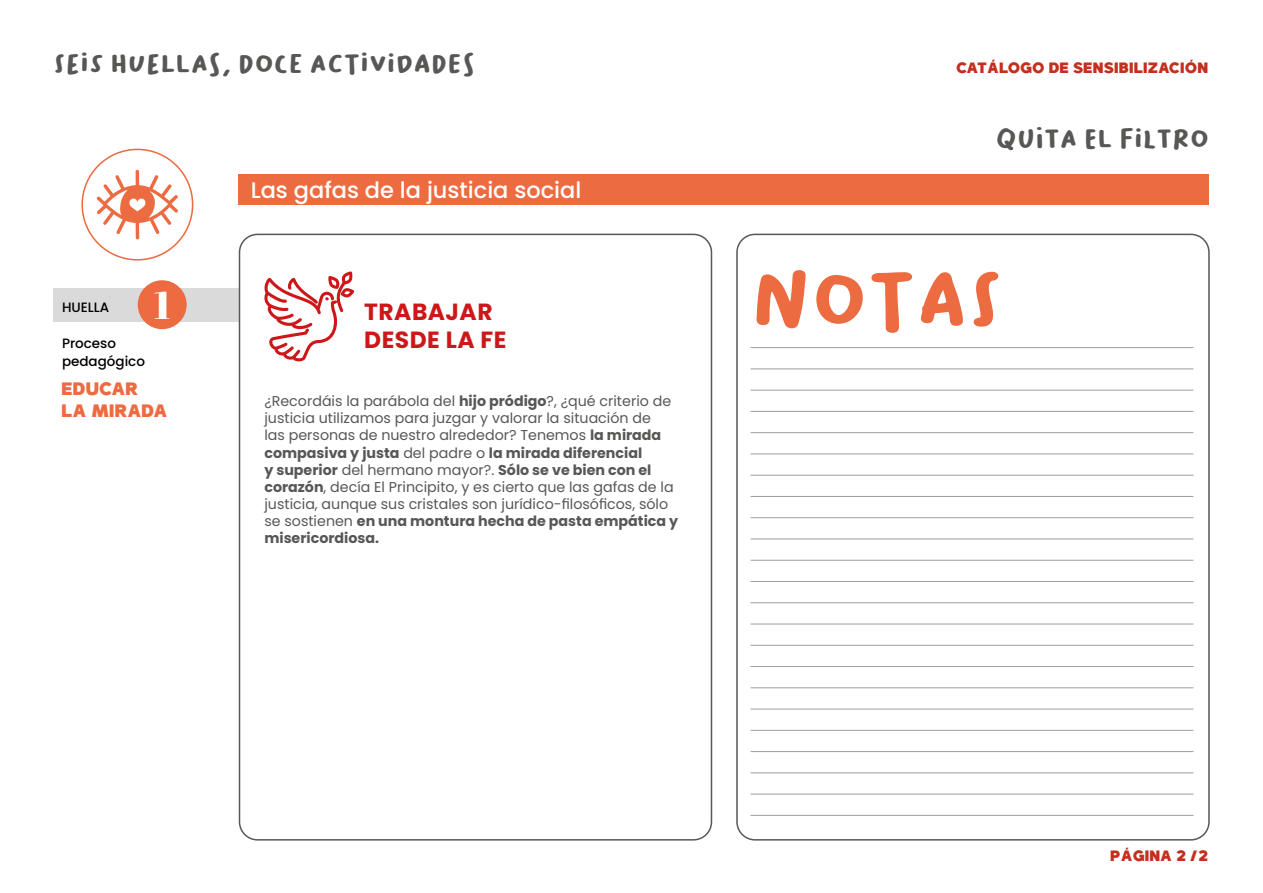
<style>
.page{position:relative;width:1263px;height:893px;background:#fff}
.page>*{position:absolute;margin:0;border:0;box-sizing:border-box;transform-origin:0 0}
.t1{font:79.65px "Bakso Sapi";color:#ed6b40}
.t2{font:38.4px "Abril Fatface";color:#fff}
.t3{font:27px "Bakso Sapi";color:#575756}
.t4{font:700 23.4px/28px "Poppins";letter-spacing:.02em;color:#cd1719}
.t5{font:500 22.5px "Poppins";color:#fff}
.t6{font:18px/21.6px "Hatschsans";letter-spacing:-.02em;color:#ed6b40}
.t7{font:15px "Hatschsans";letter-spacing:-.01em;color:#c42f1e}
.t8{font:14.25px/17.1px "Poppins";color:#575756}
.t9{font:500 13.5px/17.7px "Poppins";color:#000}
.s1{font-weight:700}
</style>
<div class="page">
<div style="left:81px;top:149px;width:112px;height:112px;border:2px solid #ed6b40;border-radius:50%"></div>
<svg style="left:97px;top:170px;width:81px;height:69px"></svg>
<div style="left:53px;top:288px;width:186px;height:34px;background:#dadada"></div>
<div style="left:138px;top:280px;width:49px;height:49px;background:#ed6b40;border-radius:50%"></div>
<div style="left:239px;top:234px;width:473px;height:607px;border:2px solid #575756;border-radius:18px"></div>
<div style="left:736px;top:234px;width:474px;height:607px;border:2px solid #575756;border-radius:18px"></div>
<svg style="left:264px;top:271px;width:90px;height:91px"></svg>
<div style="left:239px;top:174px;width:970px;height:31px;background:#ed6b40"></div>
<hr style="left:750px;top:347px;width:443px;height:1px;background:#9d9d9c">
<hr style="left:750px;top:368px;width:443px;height:1px;background:#9d9d9c">
<hr style="left:750px;top:390px;width:443px;height:1px;background:#9d9d9c">
<hr style="left:750px;top:411px;width:443px;height:1px;background:#9d9d9c">
<hr style="left:750px;top:432px;width:443px;height:1px;background:#9d9d9c">
<hr style="left:750px;top:454px;width:443px;height:1px;background:#9d9d9c">
<hr style="left:750px;top:475px;width:443px;height:1px;background:#9d9d9c">
<hr style="left:750px;top:496px;width:443px;height:1px;background:#9d9d9c">
<hr style="left:750px;top:517px;width:443px;height:1px;background:#9d9d9c">
<hr style="left:750px;top:539px;width:443px;height:1px;background:#9d9d9c">
<hr style="left:750px;top:560px;width:443px;height:1px;background:#9d9d9c">
<hr style="left:750px;top:581px;width:443px;height:1px;background:#9d9d9c">
<hr style="left:750px;top:602px;width:443px;height:1px;background:#9d9d9c">
<hr style="left:750px;top:624px;width:443px;height:1px;background:#9d9d9c">
<hr style="left:750px;top:645px;width:443px;height:1px;background:#9d9d9c">
<hr style="left:750px;top:666px;width:443px;height:1px;background:#9d9d9c">
<hr style="left:750px;top:687px;width:443px;height:1px;background:#9d9d9c">
<hr style="left:750px;top:709px;width:443px;height:1px;background:#9d9d9c">
<hr style="left:750px;top:730px;width:443px;height:1px;background:#9d9d9c">
<hr style="left:750px;top:751px;width:443px;height:1px;background:#9d9d9c">
<hr style="left:750px;top:772px;width:443px;height:1px;background:#9d9d9c">
<hr style="left:750px;top:794px;width:443px;height:1px;background:#9d9d9c">
<hr style="left:750px;top:815px;width:443px;height:1px;background:#9d9d9c">
<h3 class="t3" style="left:53px;top:48px;width:420px">SEIS HUELLAS, DOCE ACTIVIDADES</h3>
<p class="t7" style="left:957px;top:58px;width:253px">CATÁLOGO DE SENSIBILIZACIÓN</p>
<p class="t9" style="left:62px;top:298px;width:49px">HUELLA</p>
<h2 class="t2" style="left:154px;top:278px;width:18px">1</h2>
<p class="t9" style="left:62px;top:334px;width:84px">Proceso pedagógico</p>
<p class="t6" style="left:62px;top:378px;width:108px">EDUCAR<br>LA MIRADA</p>
<h3 class="t5" style="left:251px;top:177px;width:332px">Las gafas de la justicia social</h3>
<h3 class="t4" style="left:364px;top:298px;width:144px">TRABAJAR<br>DESDE LA FE</h3>
<p class="t8" style="left:264px;top:393px;width:415px">¿Recordáis la parábola del <span class="s1">hijo pródigo</span>?, ¿qué criterio de justicia utilizamos para juzgar y valorar la situación de<br>las personas de nuestro alrededor? Tenemos <span class="s1">la mirada compasiva y justa</span> del padre o <span class="s1">la mirada diferencial<br>y superior</span> del hermano mayor?. <span class="s1">Sólo se ve bien con el corazón</span>, decía El Principito, y es cierto que las gafas de la justicia, aunque sus cristales son jurídico-filosóficos, sólo se sostienen <span class="s1">en una montura hecha de pasta empática y misericordiosa.</span></p>
<h3 class="t3" style="left:995px;top:123px;width:215px">QUITA EL FILTRO</h3>
<h1 class="t1" style="left:750px;top:254px;width:255px">NOTAS</h1>
<p class="t7" style="left:1111px;top:846px;width:100px">PÁGINA 2 /2</p>
</div>
